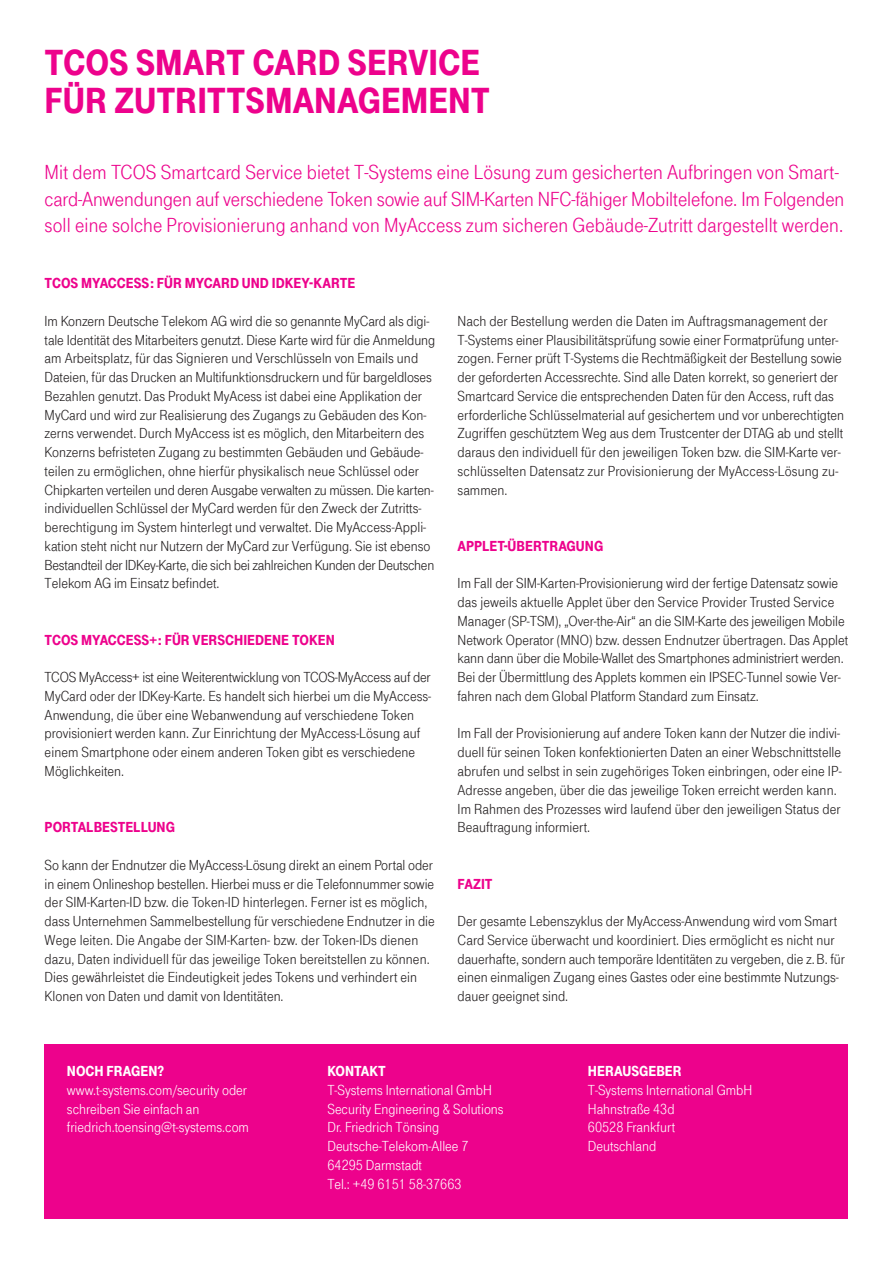
<style>
.page{position:relative;width:893px;height:1263px;background:#fff}
.page>*{position:absolute;margin:0;border:0;box-sizing:border-box;transform-origin:0 0}
.Headline_25_pt{font:900 37.5px "Tele Grotesk Headline";color:#ed028c}
.copy_14_pt{font:21px/26.2px "Tele Grotesk Norm";letter-spacing:.005em;color:#ed028c}
.copy_10_pt{font:15px/18.8px "Tele Grotesk Norm";color:#231f20}
.copy_10_pt-2{font:15px/18.8px "Tele Grotesk Norm";color:#fff}
.Zwischenheadline_10{font:900 15px "Tele Grotesk Headline";color:#ed028c}
.Zwischenheadline_10-2{font:900 15px "Tele Grotesk Headline";color:#fff}
</style>
<div class="page">
<div style="left:45px;top:1044px;width:803px;height:174px;background:#ed028c"></div>
<p class="Headline_25_pt" style="left:45px;top:42px;width:437px">TCOS SMART CARD SERVICE</p>
<p class="Headline_25_pt" style="left:45px;top:80px;width:445px">FÜR ZUTRITTSMANAGEMENT</p>
<p class="copy_14_pt" style="left:45px;top:160px;width:801px">Mit dem TCOS Smartcard Service bietet T-Systems eine Lösung zum gesicherten Aufbringen von Smart&shy;card-Anwendungen auf verschiedene Token sowie auf SIM-Karten NFC-fähiger Mobiltelefone. Im Folgenden soll eine solche Provisionierung anhand von MyAccess zum sicheren Gebäude-Zutritt dargestellt werden.</p>
<p class="Zwischenheadline_10" style="left:45px;top:275px;width:178px">TCOS MYACCESS: FÜR MYCARD</p>
<p class="Zwischenheadline_10" style="left:242px;top:275px;width:113px">UND IDKEY-KARTE</p>
<p class="copy_10_pt" style="left:45px;top:312px;width:392px">Im Konzern Deutsche Telekom AG wird die so genannte MyCard als digi&shy;tale Identität des Mitarbeiters genutzt. Diese Karte wird für die Anmeldung am Arbeitsplatz, für das Signieren und Verschlüsseln von Emails und Dateien, für das Drucken an Multifunktionsdruckern und für bargeldloses Bezahlen genutzt. Das Produkt MyAcess ist dabei eine Applikation der MyCard und wird zur Realisierung des Zugangs zu Gebäuden des Kon&shy;zerns verwendet. Durch MyAccess ist es möglich, den Mitarbeitern des Konzerns befristeten Zugang zu bestimmten Gebäuden und Gebäude&shy;teilen zu ermöglichen, ohne hierfür physikalisch neue Schlüssel oder Chipkarten verteilen und deren Ausgabe verwalten zu müssen. Die karten&shy;individuellen Schlüssel der MyCard werden für den Zweck der Zutritts&shy;berechtigung im System hinterlegt und verwaltet. Die MyAccess-Appli&shy;kation steht nicht nur Nutzern der MyCard zur Verfügung. Sie ist ebenso Bestandteil der IDKey-Karte, die sich bei zahlreichen Kunden der Deutschen Telekom AG im Einsatz befindet.</p>
<p class="Zwischenheadline_10" style="left:45px;top:631px;width:129px">TCOS MYACCESS+: FÜR</p>
<p class="Zwischenheadline_10" style="left:193px;top:631px;width:51px">VERSCHIEDENE</p>
<p class="Zwischenheadline_10" style="left:292px;top:631px;width:35px">TOKEN</p>
<p class="copy_10_pt" style="left:45px;top:668px;width:388px">TCOS MyAccess+ ist eine Weiterentwicklung von TCOS-MyAccess auf der MyCard oder der IDKey-Karte. Es handelt sich hierbei um die MyAccess-Anwendung, die über eine Webanwendung auf verschiedene Token provisioniert werden kann. Zur Einrichtung der MyAccess-Lösung auf einem Smartphone oder einem anderen Token gibt es verschiedene Möglichkeiten.</p>
<p class="Zwischenheadline_10" style="left:45px;top:819px;width:113px">PORTALBESTELLUNG</p>
<p class="copy_10_pt" style="left:45px;top:856px;width:392px">So kann der Endnutzer die MyAccess-Lösung direkt an einem Portal oder in einem Onlineshop bestellen. Hierbei muss er die Telefonnummer sowie der SIM-Karten-ID bzw. die Token-ID hinterlegen. Ferner ist es möglich, dass Unternehmen Sammelbestellung für verschiedene Endnutzer in die Wege leiten. Die Angabe der SIM-Karten- bzw. der Token-IDs dienen dazu, Daten individuell für das jeweilige Token bereitstellen zu können.<br>Dies gewährleistet die Eindeutigkeit jedes Tokens und verhindert ein Klonen von Daten und damit von Identitäten.</p>
<p class="copy_10_pt" style="left:458px;top:312px;width:388px">Nach der Bestellung werden die Daten im Auftragsmanagement der T-Systems einer Plausibilitätsprüfung sowie einer Formatprüfung unter&shy;zogen. Ferner prüft T-Systems die Rechtmäßigkeit der Bestellung sowie der geforderten Accessrechte. Sind alle Daten korrekt, so generiert der Smartcard Service die entsprechenden Daten für den Access, ruft das erforderliche Schlüsselmaterial auf gesichertem und vor unberechtigten Zugriffen geschütztem Weg aus dem Trustcenter der DTAG ab und stellt daraus den individuell für den jeweiligen Token bzw. die SIM-Karte ver&shy;schlüsselten Datensatz zur Provisionierung der MyAccess-Lösung zu&shy;sammen.</p>
<p class="Zwischenheadline_10" style="left:458px;top:538px;width:60px">APPLET-ÜBER</p>
<p class="Zwischenheadline_10" style="left:542px;top:538px;width:18px">TRAGUNG</p>
<p class="copy_10_pt" style="left:458px;top:574px;width:392px">Im Fall der SIM-Karten-Provisionierung wird der fertige Datensatz sowie das jeweils aktuelle Applet über den Service Provider Trusted Service Manager (SP-TSM), „Over-the-Air“ an die SIM-Karte des jeweiligen Mobile Network Operator (MNO) bzw. dessen Endnutzer übertragen. Das Applet kann dann über die Mobile-Wallet des Smartphones administriert werden.<br>Bei der Übermittlung des Applets kommen ein IPSEC-Tunnel sowie Ver&shy;fahren nach dem Global Platform Standard zum Einsatz.</p>
<p class="copy_10_pt" style="left:458px;top:724px;width:386px">Im Fall der Provisionierung auf andere Token kann der Nutzer die indivi&shy;duell für seinen Token konfektionierten Daten an einer Webschnittstelle abrufen und selbst in sein zugehöriges Token einbringen, oder eine IP-Adresse angeben, über die das jeweilige Token erreicht werden kann.<br>Im Rahmen des Prozesses wird laufend über den jeweiligen Status der Beauftragung informiert.</p>
<p class="Zwischenheadline_10" style="left:458px;top:875px;width:36px">FAZIT</p>
<p class="copy_10_pt" style="left:458px;top:912px;width:389px">Der gesamte Lebenszyklus der MyAccess-Anwendung wird vom Smart Card Service überwacht und koordiniert. Dies ermöglicht es nicht nur dauerhafte, sondern auch temporäre Identitäten zu vergeben, die z.B. für einen einmaligen Zugang eines Gastes oder eine bestimmte Nutzungs&shy;dauer geeignet sind.</p>
<p class="Zwischenheadline_10-2" style="left:67px;top:1063px;width:99px">NOCH FRAGEN?</p>
<p class="copy_10_pt-2" style="left:67px;top:1081px;width:182px">www.t-systems.com/security oder schreiben Sie einfach an</p>
<p class="copy_10_pt-2" style="left:67px;top:1118px;width:184px">friedrich.toensing@t-systems.com</p>
<p class="Zwischenheadline_10-2" style="left:327px;top:1063px;width:51px">KONTAKT</p>
<p class="copy_10_pt-2" style="left:327px;top:1081px;width:166px">T-Systems International GmbH</p>
<p class="copy_10_pt-2" style="left:327px;top:1099px;width:178px">Security Engineering &amp; Solutions</p>
<p class="copy_10_pt-2" style="left:327px;top:1118px;width:113px">Dr. Friedrich Tönsing</p>
<p class="copy_10_pt-2" style="left:327px;top:1137px;width:143px">Deutsche-Telekom-Allee 7</p>
<p class="copy_10_pt-2" style="left:327px;top:1156px;width:96px">64295 Darmstadt</p>
<p class="copy_10_pt-2" style="left:327px;top:1174px;width:136px">Tel.: +49 6151 58-37663</p>
<p class="Zwischenheadline_10-2" style="left:588px;top:1063px;width:95px">HERAUSGEBER</p>
<p class="copy_10_pt-2" style="left:588px;top:1081px;width:166px">T-Systems International GmbH</p>
<p class="copy_10_pt-2" style="left:588px;top:1099px;width:88px">Hahnstraße 43d</p>
<p class="copy_10_pt-2" style="left:588px;top:1118px;width:89px">60528 Frankfurt</p>
<p class="copy_10_pt-2" style="left:588px;top:1137px;width:70px">Deutschland</p>
</div>
